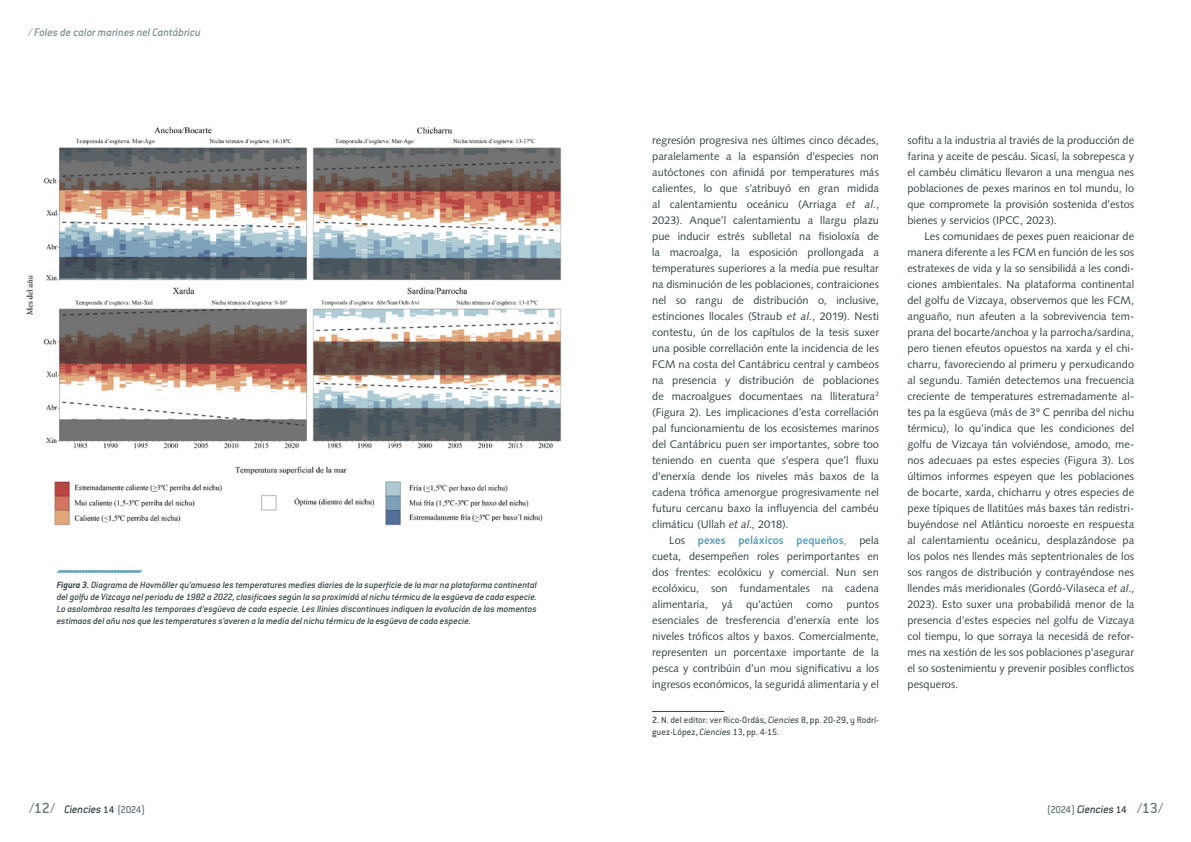
<style>
.page{position:relative;width:1191px;height:842px;background:#fff}
.page>*{position:absolute;margin:0;border:0;box-sizing:border-box;transform-origin:0 0}
.t1{font:italic 500 12px "Conduit ITC Std";letter-spacing:-.01em;color:#344547}
.t2{font:italic 500 12px "Conduit ITC Std";letter-spacing:-.005em;color:#7d9191}
.t3{font:11px/16px "Syntax LT Std";letter-spacing:.005em;color:#344547;text-align:justify}
.t4{font:italic 500 10px/12px "Conduit ITC Std";letter-spacing:-.005em;color:#344547;text-align:justify}
.t5{font:10px/12px "Conduit ITC Std";letter-spacing:.005em;color:#344547}
.s1{font-weight:700}
.s2{font-style:italic}
.s3{font-weight:700;color:#569eb7}
.s4{color:#569eb7}
.s5{font-weight:500}
.s6{font-style:normal;font-size:16px;color:#607979}
.s7{font-style:normal;font-size:11px}
.s8{font-style:normal;font-size:11px;color:#607979}
</style>
<div class="page">
<hr style="left:652px;top:711px;width:72px;height:1px;background:#344547">
<img style="left:26px;top:126px;width:536px;height:400px">
<svg style="left:57px;top:570px;width:86px;height:3px"></svg>
<p class="t2" style="left:28px;top:25px;width:174px">/ Foles de calor marines nel Cantábricu</p>
<p class="t4" style="left:57px;top:578px;width:482px"><span class="s1">Figura 3.</span> Diagrama de Hovmöller qu’amuesa les temperatures medies diaries de la superficie de la mar na plataforma continental del golfu de Vizcaya nel periodu de 1982 a 2022, clasificaes según la so proximidá al nichu térmicu de la esgüeva de cada especie.<br>Lo asolombrao resalta les temporaes d’esgüeva de cada especie. Les llinies discontinues indiquen la evolución de los momentos estimaos del añu nos que les temperatures s’averen a la media del nichu térmicu de la esgüeva de cada especie.</p>
<p class="t3" style="left:652px;top:132px;width:228px">regresión progresiva nes últimes cinco décades, paralelamente a la espansión d’especies non autóctones con afinidá por temperatures más calientes, lo que s’atribuyó en gran midida al calentamientu oceánicu (Arriaga <span class="s2">et al.</span>, 2023). Anque’l calentamientu a llargu plazu pue inducir estrés sublletal na fisioloxía de la macroalga, la esposición prollongada a temperatures superiores a la media pue resultar na disminución de les poblaciones, contraiciones nel so rangu de distribución o, inclusive, estinciones llocales (Straub <span class="s2">et al.</span>, 2019). Nesti contestu, ún de los capítulos de la tesis suxer una posible correllación ente la incidencia de les FCM na costa del Cantábricu central y cambeos na presencia y distribución de poblaciones de macroalgues documentaes na lliteratura<sup>2 </sup>(Figura 2). Les implicaciones d’esta correllación pal funcionamientu de los ecosistemes marinos del Cantábricu puen ser importantes, sobre too teniendo en cuenta que s’espera que’l fluxu d’enerxía dende los niveles más baxos de la cadena trófica amenorgue progresivamente nel futuru cercanu baxo la influyencia del cambéu climáticu (Ullah <span class="s2">et al</span>., 2018).</p>
<p class="t3" style="left:652px;top:532px;width:228px;text-indent:17px">Los <span class="s3">pexes peláxicos pequeños</span><span class="s4">,</span> pela cueta, desempeñen roles perimportantes en dos frentes: ecolóxicu y comercial. Nun sen ecolóxicu, son fundamentales na cadena alimentaria, yá qu’actúen como puntos esenciales de tresferencia d’enerxía ente los niveles tróficos altos y baxos. Comercialmente, representen un porcentaxe importante de la pesca y contribúin d’un mou significativu a los ingresos económicos, la seguridá alimentaria y el</p>
<p class="t5" style="left:652px;top:714px;width:228px"><span class="s5">2.</span> N. del editor: ver Rico-Ordás, <span class="s2">Ciencies</span> 8, pp. 20-29, y Rodrí&shy;guez-López, <span class="s2">Ciencies</span> 13, pp. 4-15.</p>
<p class="t3" style="left:907px;top:132px;width:228px">sofitu a la industria al traviés de la producción de farina y aceite de pescáu. Sicasí, la sobrepesca y el cambéu climáticu llevaron a una mengua nes poblaciones de pexes marinos en tol mundu, lo que compromete la provisión sostenida d’estos bienes y servicios (IPCC, 2023).</p>
<p class="t3" style="left:907px;top:228px;width:228px;text-indent:17px">Les comunidaes de pexes puen reaicionar de manera diferente a les FCM en función de les sos estratexes de vida y la so sensibilidá a les condi&shy;ciones ambientales. Na plataforma continental del golfu de Vizcaya, observemos que les FCM, anguaño, nun afeuten a la sobrevivencia tem&shy;prana del bocarte/anchoa y la parrocha/sardina, pero tienen efeutos opuestos na xarda y el chi&shy;charru, favoreciendo al primeru y perxudicando al segundu. Tamién detectemos una frecuencia creciente de temperatures estremadamente al&shy;tes pa la esgüeva (más de 3º C penriba del nichu térmicu), lo qu’indica que les condiciones del golfu de Vizcaya tán volviéndose, amodo, me&shy;nos adecuaes pa estes especies (Figura 3). Los últimos informes espeyen que les poblaciones de bocarte, xarda, chicharru y otres especies de pexe típiques de llatitúes más baxes tán redistri&shy;buyéndose nel Atlánticu noroeste en respuesta al calentamientu oceánicu, desplazándose pa los polos nes llendes más septentrionales de los sos rangos de distribución y contrayéndose nes llendes más meridionales (Gordó-Vilaseca <span class="s2">et al</span>., 2023). Esto suxer una probabilidá menor de la presencia d’estes especies nel golfu de Vizcaya col tiempu, lo que sorraya la necesidá de refor&shy;mes na xestión de les sos poblaciones p’asegurar el so sostenimientu y prevenir posibles conflictos pesqueros.</p>
<p class="t1" style="left:29px;top:802px;width:118px"><span class="s6">/12/</span> Ciencies <span class="s7">14</span> <span class="s8">(2024)</span></p>
<p class="t1" style="left:1046px;top:802px;width:118px"><span class="s8">(2024)</span> Ciencies <span class="s7">14</span> <span class="s6">/13/</span></p>
</div>
